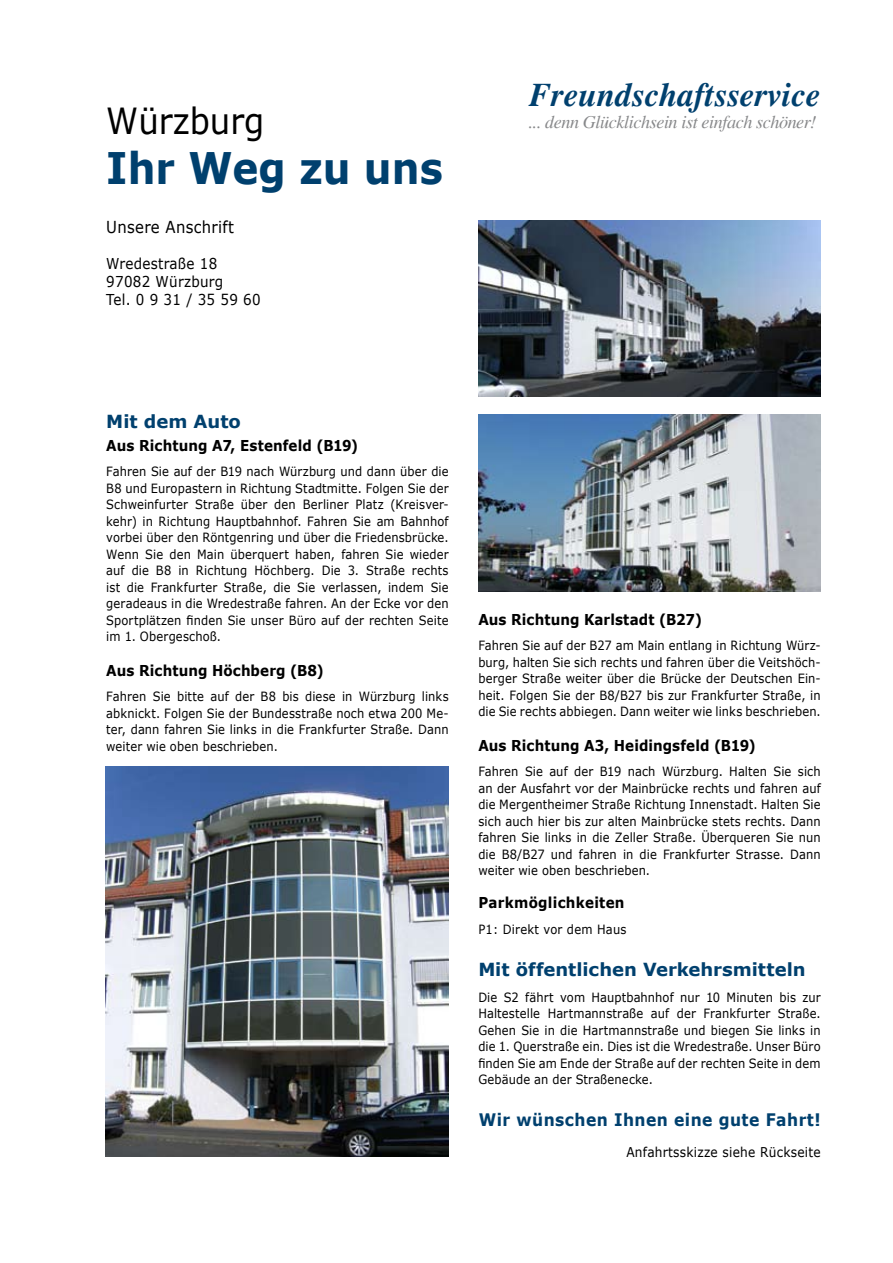
<style>
.page{position:relative;width:893px;height:1263px;background:#fff}
.page>*{position:absolute;margin:0;border:0;box-sizing:border-box;transform-origin:0 0}
.t1{font:700 43.5px "Verdana";color:#00406e;scale:.9 1}
.t2{font:36px "Verdana";color:#000;scale:.9 1}
.t3{font:italic 700 33px "Times";color:#00406e}
.t4{font:700 18px "Verdana";color:#00406e}
.t5{font:italic 18px "Times";letter-spacing:-.02em;color:#87888a}
.t6{font:700 17.25px "Verdana";letter-spacing:.03em;color:#00406e;scale:.9 1}
.t7{font:16.5px "Verdana";letter-spacing:.02em;color:#000;scale:.9 1}
.t8{font:700 15px "Verdana";letter-spacing:.01em;color:#000;scale:.9 1}
.t9{font:15px/18px "Verdana";letter-spacing:.02em;color:#000;scale:.9 1}
.t10{font:13.5px "Verdana";letter-spacing:.02em;color:#000;scale:.9 1}
.t11{font:12.75px/16.5px "Verdana";letter-spacing:.015em;color:#000;text-align:justify;scale:.9 1}
</style>
<div class="page">
<img style="left:106px;top:767px;width:343px;height:390px">
<img style="left:478px;top:220px;width:343px;height:177px">
<img style="left:478px;top:415px;width:343px;height:176px">
<h2 class="t2" style="left:106px;top:98px;width:177px">Würzburg</h2>
<h1 class="t1" style="left:106px;top:141px;width:375px">Ihr Weg zu uns</h1>
<p class="t7" style="left:106px;top:217px;width:143px">Unsere Anschrift</p>
<p class="t9" style="left:106px;top:254px;width:173px">Wredestraße 18<br>97082 Würzburg<br>Tel. 0 9 31 / 35 59 60</p>
<h3 class="t3" style="left:529px;top:75px;width:293px">Freundschaftsservice</h3>
<h3 class="t5" style="left:529px;top:112px;width:289px">... denn Glücklichsein ist einfach schöner!</h3>
<h3 class="t4" style="left:106px;top:410px;width:136px">Mit dem Auto</h3>
<p class="t8" style="left:106px;top:436px;width:281px">Aus Richtung A7, Estenfeld (B19)</p>
<p class="t11" style="left:106px;top:463px;width:382px">Fahren Sie auf der B19 nach Würzburg und dann über die B8 und Europastern in Richtung Stadtmitte. Folgen Sie der Schweinfurter Straße über den Berliner Platz (Kreisver&shy;kehr) in Richtung Hauptbahnhof. Fahren Sie am Bahnhof vorbei über den Röntgenring und über die Friedensbrücke.<br>Wenn Sie den Main überquert haben, fahren Sie wieder auf die B8 in Richtung Höchberg. Die 3. Straße rechts ist die Frankfurter Straße, die Sie verlassen, indem Sie geradeaus in die Wredestraße fahren. An der Ecke vor den Sportplätzen finden Sie unser Büro auf der rechten Seite im 1. Obergeschoß.</p>
<p class="t8" style="left:106px;top:661px;width:243px">Aus Richtung Höchberg (B8)</p>
<p class="t11" style="left:106px;top:688px;width:382px">Fahren Sie bitte auf der B8 bis diese in Würzburg links abknickt. Folgen Sie der Bundesstraße noch etwa 200 Me&shy;ter, dann fahren Sie links in die Frankfurter Straße. Dann weiter wie oben beschrieben.</p>
<p class="t8" style="left:478px;top:610px;width:250px">Aus Richtung Karlstadt (B27)</p>
<p class="t11" style="left:478px;top:637px;width:382px">Fahren Sie auf der B27 am Main entlang in Richtung Würz&shy;burg, halten Sie sich rechts und fahren über die Veitshöch&shy;berger Straße weiter über die Brücke der Deutschen Ein&shy;heit. Folgen Sie der B8/B27 bis zur Frankfurter Straße, in die Sie rechts abbiegen. Dann weiter wie links beschrieben.</p>
<p class="t8" style="left:478px;top:736px;width:310px">Aus Richtung A3, Heidingsfeld (B19)</p>
<p class="t11" style="left:478px;top:763px;width:382px">Fahren Sie auf der B19 nach Würzburg. Halten Sie sich an der Ausfahrt vor der Mainbrücke rechts und fahren auf die Mergentheimer Straße Richtung Innenstadt. Halten Sie sich auch hier bis zur alten Mainbrücke stets rechts. Dann fahren Sie links in die Zeller Straße. Überqueren Sie nun die B8/B27 und fahren in die Frankfurter Strasse. Dann weiter wie oben beschrieben.</p>
<p class="t8" style="left:478px;top:893px;width:164px">Parkmöglichkeiten</p>
<p class="t11" style="left:478px;top:920px;width:166px">P1: Direkt vor dem Haus</p>
<h3 class="t4" style="left:478px;top:958px;width:329px">Mit öffentlichen Verkehrsmitteln</h3>
<p class="t11" style="left:478px;top:988px;width:382px">Die S2 fährt vom Hauptbahnhof nur 10 Minuten bis zur Haltestelle Hartmannstraße auf der Frankfurter Straße.<br>Gehen Sie in die Hartmannstraße und biegen Sie links in die 1. Querstraße ein. Dies ist die Wredestraße. Unser Büro finden Sie am Ende der Straße auf der rechten Seite in dem Gebäude an der Straßenecke.</p>
<h3 class="t6" style="left:479px;top:1109px;width:381px">Wir wünschen Ihnen eine gute Fahrt!</h3>
<p class="t10" style="left:626px;top:1143px;width:217px">Anfahrtsskizze siehe Rückseite</p>
</div>
